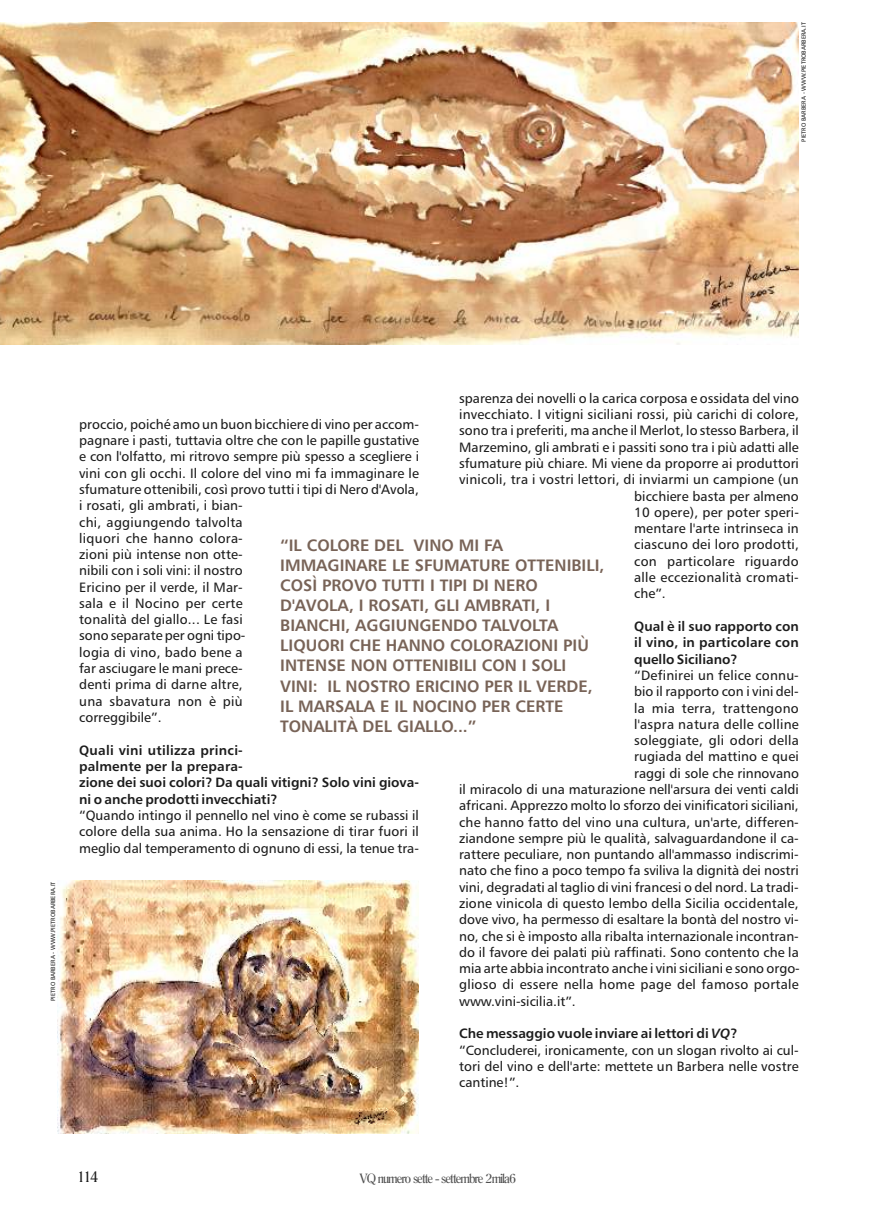
<style>
.page{position:relative;width:893px;height:1212px;background:#fff}
.page>*{position:absolute;margin:0;border:0;box-sizing:border-box;transform-origin:0 0}
.t1{font:16.5px/20.1px "Humanist 777 BT Roman B,Bold";color:#786357}
.t2{font:15px "Romana BT";color:#1c1c1c}
.t3{font:13.5px/16.4px "Humanist 777 BT Roman B";color:#1c1c1c;text-align:justify}
.t4{font:13.5px/16.4px "Humanist 777 BT Roman B,Bold";color:#1c1c1c}
.t5{font:13.5px "Humanist 777 BT Roman B";letter-spacing:.02em;color:#1c1c1c}
.t6{font:13.05px "Romana BT";letter-spacing:-.075em;color:#4f4f4f}
.t7{font:6px "Humanist 777 BT Roman B";color:#1c1c1c}
.s1{font-style:italic}
</style>
<div class="page">
<img style="left:0;top:22px;width:799px;height:322px">
<img style="left:57px;top:881px;width:362px;height:252px">
<p class="t7" style="left:801px;top:142px;width:121px;rotate:-90deg">PIETRO BARBERA - WWW.PIETROBARBERA.IT</p>
<p class="t7" style="left:50px;top:1001px;width:121px;rotate:-90deg">PIETRO BARBERA - WWW.PIETROBARBERA.IT</p>
<p class="t3" style="left:459px;top:391px;width:341px">sparenza dei novelli o la carica corposa e ossidata del vino</p>
<p class="t3" style="left:459px;top:407px;width:341px">invecchiato. I vitigni siciliani rossi, più carichi di colore,</p>
<p class="t3" style="left:459px;top:424px;width:341px">sono tra i preferiti, ma anche il Merlot, lo stesso Barbera, il</p>
<p class="t3" style="left:459px;top:440px;width:341px">Marzemino, gli ambrati e i passiti sono tra i più adatti alle</p>
<p class="t3" style="left:459px;top:456px;width:341px">sfumature più chiare. Mi viene da proporre ai produttori</p>
<p class="t3" style="left:459px;top:472px;width:341px">vinicoli, tra i vostri lettori, di inviarmi un campione (un</p>
<p class="t3" style="left:634px;top:489px;width:166px">bicchiere basta per almeno</p>
<p class="t3" style="left:634px;top:505px;width:166px">10 opere), per poter speri-</p>
<p class="t5" style="left:634px;top:523px;width:166px">mentare l'arte intrinseca in</p>
<p class="t3" style="left:634px;top:538px;width:166px">ciascuno dei loro prodotti,</p>
<p class="t5" style="left:634px;top:555px;width:166px">con particolare riguardo</p>
<p class="t5" style="left:634px;top:572px;width:166px">alle eccezionalità cromati-</p>
<p class="t3" style="left:634px;top:586px;width:33px">che”.</p>
<p class="t4" style="left:634px;top:619px;width:166px;text-align:justify">Qual è il suo rapporto con il vino, in particolare con quello Siciliano?</p>
<p class="t5" style="left:634px;top:670px;width:166px">“Definirei un felice connu-</p>
<p class="t3" style="left:634px;top:684px;width:166px">bio il rapporto con i vini del-</p>
<p class="t5" style="left:634px;top:702px;width:166px">la mia terra, trattengono</p>
<p class="t5" style="left:634px;top:718px;width:166px">l'aspra natura delle colline</p>
<p class="t5" style="left:634px;top:735px;width:166px">soleggiate, gli odori della</p>
<p class="t3" style="left:634px;top:750px;width:166px">rugiada del mattino e quei</p>
<p class="t3" style="left:634px;top:766px;width:166px">raggi di sole che rinnovano</p>
<p class="t3" style="left:459px;top:782px;width:341px">il miracolo di una maturazione nell'arsura dei venti caldi</p>
<p class="t3" style="left:459px;top:798px;width:341px">africani. Apprezzo molto lo sforzo dei vinificatori siciliani,</p>
<p class="t3" style="left:459px;top:815px;width:341px">che hanno fatto del vino una cultura, un'arte, differen-</p>
<p class="t3" style="left:459px;top:831px;width:341px">ziandone sempre più le qualità, salvaguardandone il ca-</p>
<p class="t3" style="left:459px;top:847px;width:341px">rattere peculiare, non puntando all'ammasso indiscrimi-</p>
<p class="t3" style="left:459px;top:864px;width:341px">nato che fino a poco tempo fa sviliva la dignità dei nostri</p>
<p class="t3" style="left:459px;top:880px;width:341px">vini, degradati al taglio di vini francesi o del nord. La tradi-</p>
<p class="t3" style="left:459px;top:896px;width:341px">zione vinicola di questo lembo della Sicilia occidentale,</p>
<p class="t3" style="left:459px;top:912px;width:341px">dove vivo, ha permesso di esaltare la bontà del nostro vi-</p>
<p class="t3" style="left:459px;top:929px;width:341px">no, che si è imposto alla ribalta internazionale incontran-</p>
<p class="t3" style="left:459px;top:945px;width:341px">do il favore dei palati più raffinati. Sono contento che la</p>
<p class="t3" style="left:459px;top:961px;width:342px">mia arte abbia incontrato anche i vini siciliani e sono orgo-</p>
<p class="t5" style="left:459px;top:979px;width:341px">glioso di essere nella home page del famoso portale</p>
<p class="t3" style="left:459px;top:994px;width:118px">www.vini-sicilia.it”.</p>
<p class="t4" style="left:459px;top:1027px;width:280px">Che messaggio vuole inviare ai lettori di <span class="s1">VQ</span>?</p>
<p class="t3" style="left:459px;top:1043px;width:341px">“Concluderei, ironicamente, con un slogan rivolto ai cul&shy;tori del vino e dell'arte: mettete un Barbera nelle vostre cantine!”.</p>
<p class="t3" style="left:79px;top:417px;width:341px;text-align:left">proccio, poiché amo un buon bicchiere di vino per accom&shy;pagnare i pasti, tuttavia oltre che con le papille gustative e con l'olfatto, mi ritrovo sempre più spesso a scegliere i vini con gli occhi. Il colore del vino mi fa immaginare le sfumature ottenibili, così provo tutti i tipi di Nero d'Avola, i rosati, gli ambrati, i bian-<br>chi, aggiungendo talvolta<br>liquori che hanno colora-<br>zioni più intense non otte-<br>nibili con i soli vini: il nostro<br>Ericino per il verde, il Mar-<br>sala e il Nocino per certe<br>tonalità del giallo... Le fasi<br>sono separate per ogni tipo-<br>logia di vino, bado bene a<br>far asciugare le mani prece-<br>denti prima di darne altre,<br>una sbavatura non è più<br>correggibile”.</p>
<p class="t4" style="left:79px;top:743px;width:341px">Quali vini utilizza princi-<br>palmente per la prepara-<br>zione dei suoi colori? Da quali vitigni? Solo vini giova&shy;ni o anche prodotti invecchiati?</p>
<p class="t3" style="left:79px;top:808px;width:341px">“Quando intingo il pennello nel vino è come se rubassi il colore della sua anima. Ho la sensazione di tirar fuori il meglio dal temperamento di ognuno di essi, la tenue tra-</p>
<p class="t1" style="left:280px;top:537px;width:326px">“IL COLORE DEL VINO MI FA<br>IMMAGINARE LE SFUMATURE OTTENIBILI,<br>COSÌ PROVO TUTTI I TIPI DI NERO<br>D'AVOLA, I ROSATI, GLI AMBRATI, I<br>BIANCHI, AGGIUNGENDO TALVOLTA<br>LIQUORI CHE HANNO COLORAZIONI PIÙ<br>INTENSE NON OTTENIBILI CON I SOLI<br>VINI: IL NOSTRO ERICINO PER IL VERDE,<br>IL MARSALA E IL NOCINO PER CERTE<br>TONALITÀ DEL GIALLO...”</p>
<p class="t2" style="left:77px;top:1171px;width:23px">114</p>
<p class="t6" style="left:360px;top:1173px;width:158px">VQ numero sette - settembre 2mila6</p>
</div>
